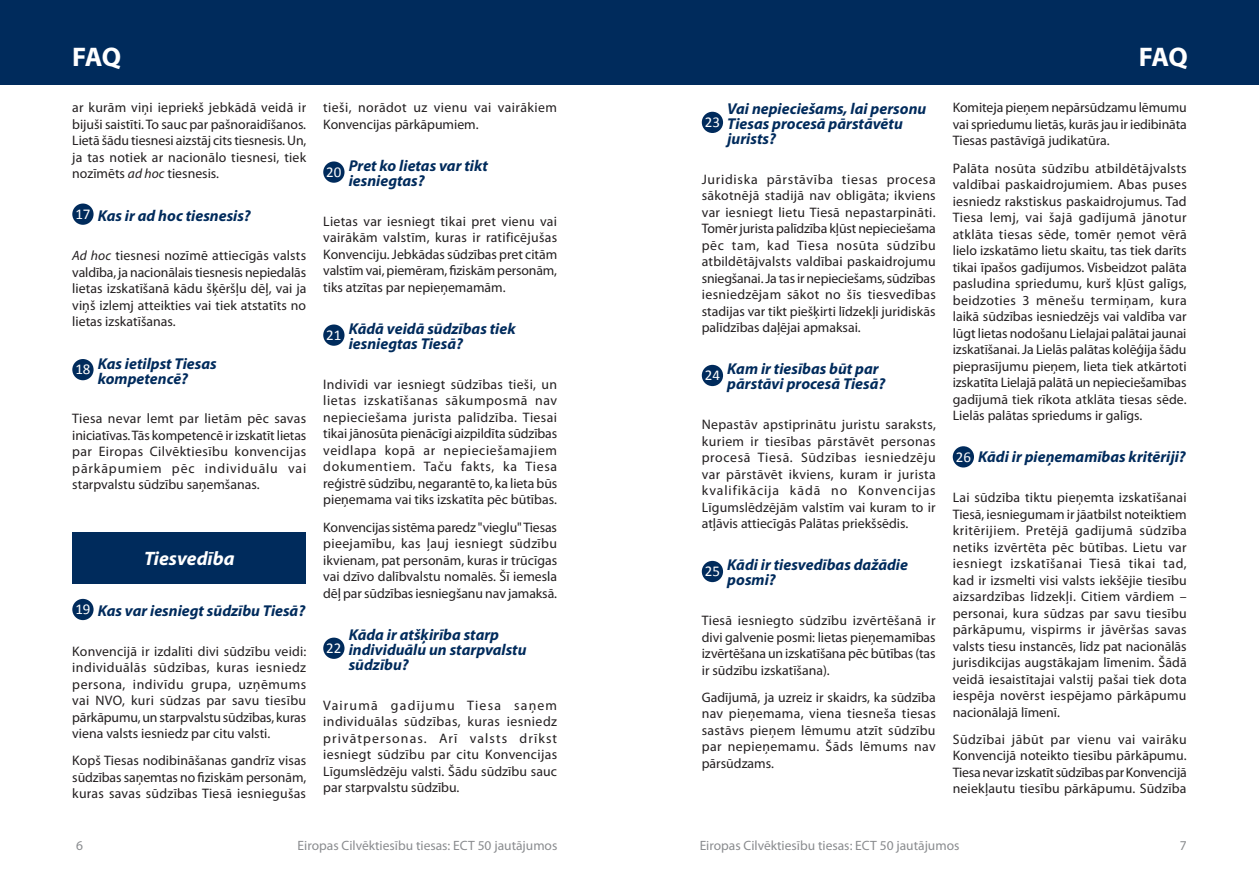
<style>
.page{position:relative;width:1259px;height:893px;background:#fff}
.page>*{position:absolute;margin:0;border:0;box-sizing:border-box;transform-origin:0 0}
.t1{font:700 27px "Myriad Pro";letter-spacing:-.045em;color:#fff}
.t2{font:italic 700 19.5px "Myriad Pro";color:#fff}
.FAQ_-_Question{font:italic 700 15.75px/15px "Myriad Pro";color:#002b5c}
.t3{font:15px "Calibri";color:#fff}
.FAQ_-_Texte{font:13.8px/16.5px "Myriad Pro";color:#231f20;text-align:justify}
.FAQ_-_Texte-2{font:13.8px/16.5px "Myriad Pro";letter-spacing:.025em;color:#231f20}
.t4{font:13.5px "Myriad Pro";color:#8a8c8f}
.s1{font-style:italic;font-size:13.5px}
</style>
<div class="page">
<div style="left:0;top:0;width:1259px;height:85px;background:#002b5c"></div>
<div style="left:72px;top:204px;width:22px;height:21px;background:#002b5c;border-radius:50%"></div>
<div style="left:72px;top:359px;width:22px;height:21px;background:#002b5c;border-radius:50%"></div>
<div style="left:72px;top:533px;width:234px;height:51px;background:#002b5c"></div>
<div style="left:72px;top:599px;width:22px;height:21px;background:#002b5c;border-radius:50%"></div>
<div style="left:323px;top:161px;width:21px;height:22px;background:#002b5c;border-radius:50%"></div>
<div style="left:323px;top:324px;width:21px;height:22px;background:#002b5c;border-radius:50%"></div>
<div style="left:323px;top:638px;width:21px;height:21px;background:#002b5c;border-radius:50%"></div>
<div style="left:702px;top:112px;width:21px;height:21px;background:#002b5c;border-radius:50%"></div>
<div style="left:702px;top:365px;width:21px;height:21px;background:#002b5c;border-radius:50%"></div>
<div style="left:702px;top:561px;width:21px;height:21px;background:#002b5c;border-radius:50%"></div>
<div style="left:952px;top:446px;width:22px;height:21px;background:#002b5c;border-radius:50%"></div>
<h1 class="t1" style="left:72px;top:39px;width:50px">FAQ</h1>
<h1 class="t1" style="left:1139px;top:39px;width:50px">FAQ</h1>
<p class="FAQ_-_Texte" style="left:72px;top:99px;width:236px">ar kurām viņi iepriekš jebkādā veidā ir bijuši saistīti. To sauc par pašnoraidīšanos.<br>Lietā šādu tiesnesi aizstāj cits tiesnesis. Un, ja tas notiek ar nacionālo tiesnesi, tiek nozīmēts <span class="s1">ad hoc</span> tiesnesis.</p>
<p class="t3" style="left:75px;top:205px;width:17px">17</p>
<p class="FAQ_-_Question" style="left:98px;top:207px;width:154px">Kas ir ad hoc tiesnesis?</p>
<p class="FAQ_-_Texte" style="left:72px;top:247px;width:236px"><span class="s1">Ad hoc</span> tiesnesi nozīmē attiecīgās valsts valdība, ja nacionālais tiesnesis nepiedalās lietas izskatīšanā kādu šķēršļu dēļ, vai ja viņš izlemj atteikties vai tiek atstatīts no lietas izskatīšanas.</p>
<p class="t3" style="left:75px;top:360px;width:17px">18</p>
<p class="FAQ_-_Question" style="left:98px;top:355px;width:120px">Kas ietilpst Tiesas kompetencē?</p>
<p class="FAQ_-_Texte" style="left:72px;top:410px;width:236px">Tiesa nevar lemt par lietām pēc savas iniciatīvas. Tās kompetencē ir izskatīt lietas par Eiropas Cilvēktiesību konvencijas pārkāpumiem pēc individuālu vai starpvalstu sūdzību saņemšanas.</p>
<p class="t2" style="left:144px;top:545px;width:92px">Tiesvedība</p>
<p class="t3" style="left:75px;top:600px;width:17px">19</p>
<p class="FAQ_-_Question" style="left:98px;top:603px;width:209px">Kas var iesniegt sūdzību Tiesā?</p>
<p class="FAQ_-_Texte" style="left:72px;top:643px;width:235px">Konvencijā ir izdalīti divi sūdzību veidi: individuālās sūdzības, kuras iesniedz persona, indivīdu grupa, uzņēmums vai NVO, kuri sūdzas par savu tiesību pārkāpumu, un starpvalstu sūdzības, kuras viena valsts iesniedz par citu valsti.</p>
<p class="FAQ_-_Texte" style="left:72px;top:752px;width:235px">Kopš Tiesas nodibināšanas gandrīz visas sūdzības saņemtas no fiziskām personām, kuras savas sūdzības Tiesā iesniegušas</p>
<p class="FAQ_-_Texte-2" style="left:323px;top:99px;width:235px">tieši, norādot uz vienu vai vairākiem<br>Konvencijas pārkāpumiem.</p>
<p class="t3" style="left:326px;top:162px;width:17px">20</p>
<p class="FAQ_-_Question" style="left:349px;top:158px;width:141px">Pret ko lietas var tikt iesniegtas?</p>
<p class="FAQ_-_Texte" style="left:323px;top:213px;width:235px">Lietas var iesniegt tikai pret vienu vai vairākām valstīm, kuras ir ratificējušas Konvenciju. Jebkādas sūdzības pret citām valstīm vai, piemēram, fiziskām personām, tiks atzītas par nepieņemamām.</p>
<p class="t3" style="left:326px;top:325px;width:17px">21</p>
<p class="FAQ_-_Question" style="left:349px;top:321px;width:168px">Kādā veidā sūdzības tiek iesniegtas Tiesā?</p>
<p class="FAQ_-_Texte" style="left:323px;top:376px;width:235px">Indivīdi var iesniegt sūdzības tieši, un lietas izskatīšanas sākumposmā nav nepieciešama jurista palīdzība. Tiesai tikai jānosūta pienācīgi aizpildīta sūdzības veidlapa kopā ar nepieciešamajiem dokumentiem. Taču fakts, ka Tiesa reģistrē sūdzību, negarantē to, ka lieta būs pieņemama vai tiks izskatīta pēc būtības.</p>
<p class="FAQ_-_Texte" style="left:323px;top:518px;width:235px">Konvencijas sistēma paredz "vieglu" Tiesas pieejamību, kas ļauj iesniegt sūdzību ikvienam, pat personām, kuras ir trūcīgas vai dzīvo dalībvalstu nomalēs. Šī iemesla dēļ par sūdzības iesniegšanu nav jamaksā.</p>
<p class="FAQ_-_Question" style="left:349px;top:626px;width:179px">Kāda ir atšķirība starp individuālu un starpvalstu sūdzību?</p>
<p class="FAQ_-_Texte" style="left:323px;top:696px;width:235px">Vairumā gadījumu Tiesa saņem individuālas sūdzības, kuras iesniedz privātpersonas. Arī valsts drīkst iesniegt sūdzību par citu Konvencijas Līgumslēdzēju valsti. Šādu sūdzību sauc par starpvalstu sūdzību.</p>
<p class="t3" style="left:326px;top:639px;width:17px">22</p>
<p class="FAQ_-_Question" style="left:727px;top:101px;width:200px">Vai nepieciešams, lai personu<br>Tiesas procesā pārstāvētu jurists?</p>
<p class="FAQ_-_Texte" style="left:702px;top:171px;width:236px">Juridiska pārstāvība tiesas procesa sākotnējā stadijā nav obligāta; ikviens var iesniegt lietu Tiesā nepastarpināti.<br>Tomēr jurista palīdzība kļūst nepieciešama pēc tam, kad Tiesa nosūta sūdzību atbildētājvalsts valdībai paskaidrojumu sniegšanai. Ja tas ir nepieciešams, sūdzības iesniedzējam sākot no šīs tiesvedības stadijas var tikt piešķirti līdzekļi juridiskās palīdzības daļējai apmaksai.</p>
<p class="t3" style="left:705px;top:366px;width:17px">24</p>
<p class="FAQ_-_Question" style="left:727px;top:361px;width:159px">Kam ir tiesības būt par pārstāvi procesā Tiesā?</p>
<p class="FAQ_-_Texte" style="left:702px;top:416px;width:235px">Nepastāv apstiprinātu juristu saraksts, kuriem ir tiesības pārstāvēt personas procesā Tiesā. Sūdzības iesniedzēju var pārstāvēt ikviens, kuram ir jurista kvalifikācija kādā no Konvencijas Līgumslēdzējām valstīm vai kuram to ir atļāvis attiecīgās Palātas priekšsēdis.</p>
<p class="t3" style="left:705px;top:562px;width:17px">25</p>
<p class="FAQ_-_Question" style="left:727px;top:557px;width:182px">Kādi ir tiesvedības dažādie posmi?</p>
<p class="FAQ_-_Texte" style="left:702px;top:612px;width:235px">Tiesā iesniegto sūdzību izvērtēšanā ir divi galvenie posmi: lietas pieņemamības izvērtēšana un izskatīšana pēc būtības (tas ir sūdzību izskatīšana).</p>
<p class="FAQ_-_Texte" style="left:702px;top:689px;width:235px">Gadījumā, ja uzreiz ir skaidrs, ka sūdzība nav pieņemama, viena tiesneša tiesas sastāvs pieņem lēmumu atzīt sūdzību par nepieņemamu. Šāds lēmums nav pārsūdzams.</p>
<p class="t3" style="left:705px;top:113px;width:17px">23</p>
<p class="FAQ_-_Texte" style="left:952px;top:99px;width:236px">Komiteja pieņem nepārsūdzamu lēmumu vai spriedumu lietās, kurās jau ir iedibināta Tiesas pastāvīgā judikatūra.</p>
<p class="FAQ_-_Texte" style="left:952px;top:159px;width:235px">Palāta nosūta sūdzību atbildētājvalsts valdībai paskaidrojumiem. Abas puses iesniedz rakstiskus paskaidrojumus. Tad Tiesa lemj, vai šajā gadījumā jānotur atklāta tiesas sēde, tomēr ņemot vērā lielo izskatāmo lietu skaitu, tas tiek darīts tikai īpašos gadījumos. Visbeidzot palāta pasludina spriedumu, kurš kļūst galīgs, beidzoties 3 mēnešu termiņam, kura laikā sūdzības iesniedzējs vai valdība var lūgt lietas nodošanu Lielajai palātai jaunai izskatīšanai. Ja Lielās palātas kolēģija šādu pieprasījumu pieņem, lieta tiek atkārtoti izskatīta Lielajā palātā un nepieciešamības gadījumā tiek rīkota atklāta tiesas sēde.<br>Lielās palātas spriedums ir galīgs.</p>
<p class="t3" style="left:955px;top:447px;width:17px">26</p>
<p class="FAQ_-_Question" style="left:978px;top:449px;width:209px">Kādi ir pieņemamības kritēriji?</p>
<p class="FAQ_-_Texte" style="left:952px;top:489px;width:235px">Lai sūdzība tiktu pieņemta izskatīšanai Tiesā, iesniegumam ir jāatbilst noteiktiem kritērijiem. Pretējā gadījumā sūdzība netiks izvērtēta pēc būtības. Lietu var iesniegt izskatīšanai Tiesā tikai tad, kad ir izsmelti visi valsts iekšējie tiesību aizsardzības līdzekļi. Citiem vārdiem – personai, kura sūdzas par savu tiesību pārkāpumu, vispirms ir jāvēršas savas valsts tiesu instancēs, līdz pat nacionālās jurisdikcijas augstākajam līmenim. Šādā veidā iesaistītajai valstij pašai tiek dota iespēja novērst iespējamo pārkāpumu nacionālajā līmenī.</p>
<p class="FAQ_-_Texte" style="left:952px;top:731px;width:235px">Sūdzībai jābūt par vienu vai vairāku Konvencijā noteikto tiesību pārkāpumu.<br>Tiesa nevar izskatīt sūdzības par Konvencijā neiekļautu tiesību pārkāpumu. Sūdzība</p>
<p class="t4" style="left:76px;top:837px;width:8px">6</p>
<p class="t4" style="left:298px;top:837px;width:261px">Eiropas Cilvēktiesību tiesas: ECT 50 jautājumos</p>
<p class="t4" style="left:699px;top:837px;width:261px">Eiropas Cilvēktiesību tiesas: ECT 50 jautājumos</p>
<p class="t4" style="left:1179px;top:837px;width:8px">7</p>
</div>
